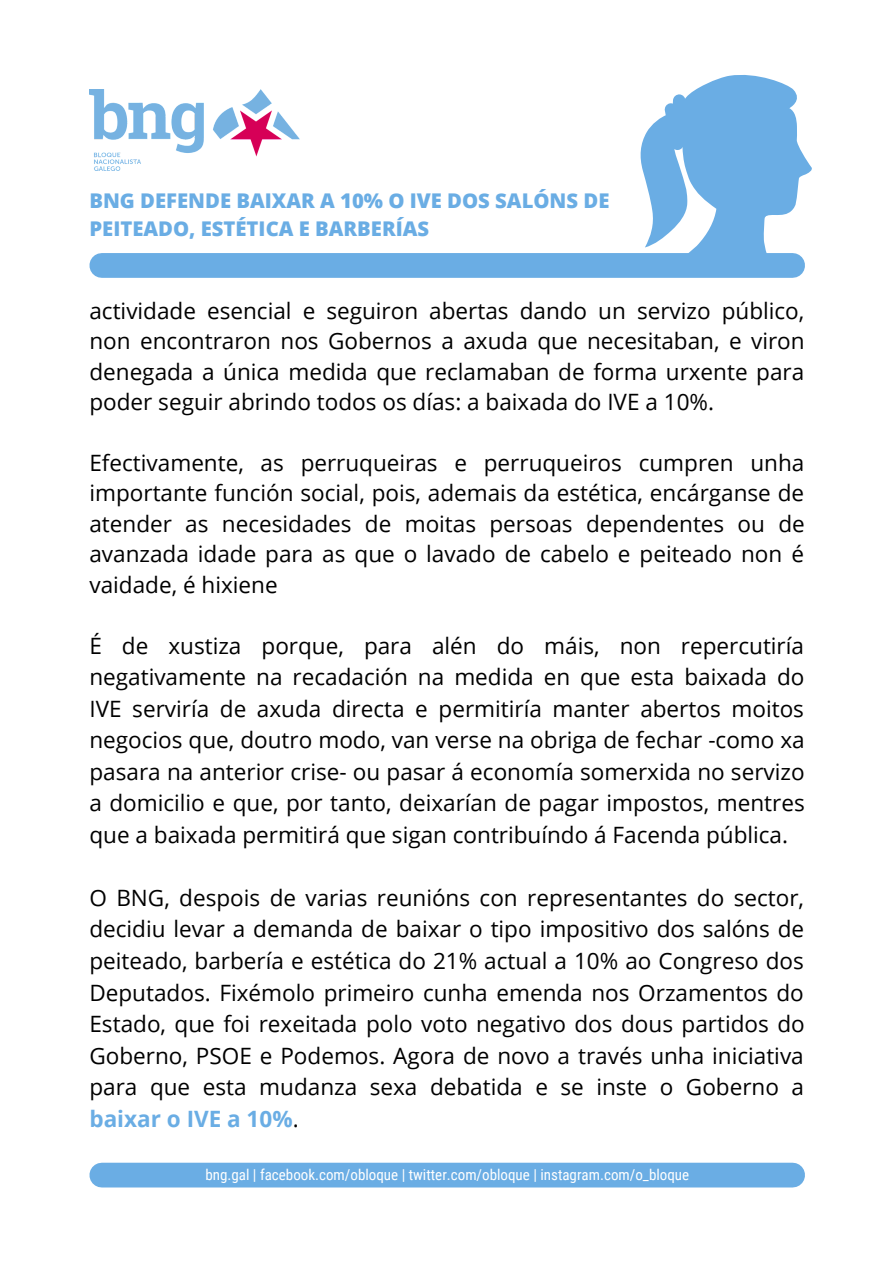
<style>
.page{position:relative;width:894px;height:1264px;background:#fff}
.page>*{position:absolute;margin:0;border:0;box-sizing:border-box;transform-origin:0 0}
.t1{font:22.5px/31.5px "Open Sans";color:#000;text-align:justify}
.t2{font:800 20.25px/28.2px "Open Sans";color:#6aade4}
.t3{font:15px "Roboto Condensed";color:#fff}
.s1{font-weight:700;color:#6aade4}
</style>
<div class="page">
<img style="left:89px;top:89px;width:210px;height:81px">
<svg style="left:640px;top:75px;width:172px;height:182px"></svg>
<div style="left:102px;top:253px;width:690px;height:25px;background:#6aade4"></div>
<div style="left:102px;top:1162px;width:690px;height:25px;background:#6aade4"></div>
<p class="t2" style="left:89px;top:186px;width:521px">BNG DEFENDE BAIXAR A 10% O IVE DOS SALÓNS DE<br>PEITEADO, ESTÉTICA E BARBERÍAS</p>
<p class="t1" style="left:89px;top:295px;width:716px;line-height:30.5px">actividade esencial e seguiron abertas dando un servizo público, non encontraron nos Gobernos a axuda que necesitaban, e viron denegada a única medida que reclamaban de forma urxente para poder seguir abrindo todos os días: a baixada do IVE a 10%.</p>
<p class="t1" style="left:89px;top:447px;width:716px;line-height:30.5px">Efectivamente, as perruqueiras e perruqueiros cumpren unha importante función social, pois, ademais da estética, encárganse de atender as necesidades de moitas persoas dependentes ou de avanzada idade para as que o lavado de cabelo e peiteado non é vaidade, é hixiene</p>
<p class="t1" style="left:89px;top:629px;width:716px">É de xustiza porque, para alén do máis, non repercutiría negativamente na recadación na medida en que esta baixada do IVE serviría de axuda directa e permitiría manter abertos moitos negocios que, doutro modo, van verse na obriga de fechar -como xa pasara na anterior crise- ou pasar á economía somerxida no servizo a domicilio e que, por tanto, deixarían de pagar impostos, mentres que a baixada permitirá que sigan contribuíndo á Facenda pública.</p>
<p class="t1" style="left:89px;top:881px;width:716px">O BNG, despois de varias reunións con representantes do sector, decidiu levar a demanda de baixar o tipo impositivo dos salóns de peiteado, barbería e estética do 21% actual a 10% ao Congreso dos Deputados. Fixémolo primeiro cunha emenda nos Orzamentos do Estado, que foi rexeitada polo voto negativo dos dous partidos do Goberno, PSOE e Podemos. Agora de novo a través unha iniciativa para que esta mudanza sexa debatida e se inste o Goberno a <span class="s1">baixar o IVE a 10%</span>.</p>
<p class="t3" style="left:205px;top:1166px;width:485px">bng.gal | facebook.com/obloque | twitter.com/obloque | instagram.com/o_bloque</p>
</div>
